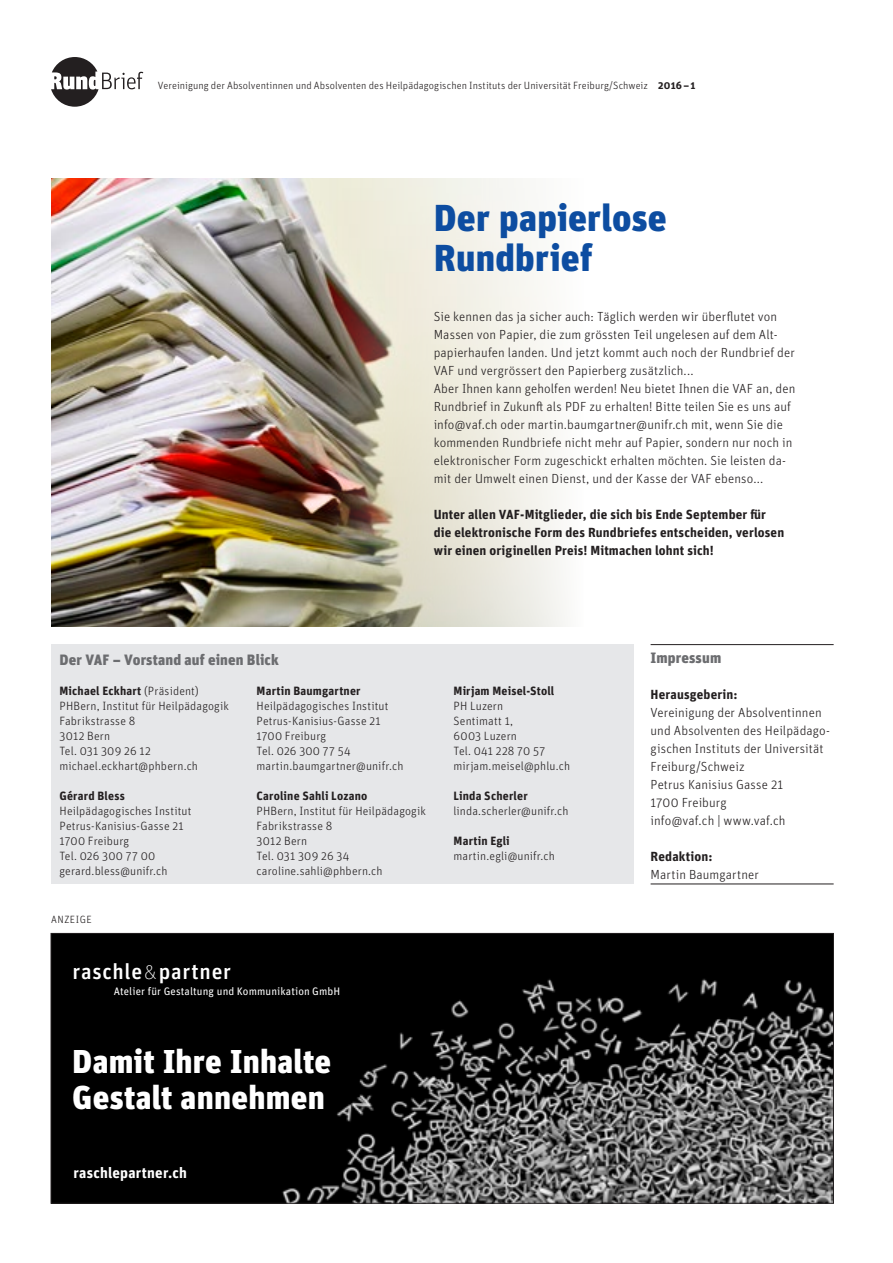
<style>
.page{position:relative;width:893px;height:1263px;background:#fff}
.page>*{position:absolute;margin:0;border:0;box-sizing:border-box;transform-origin:0 0}
.t1{font:900 37.5px/40.5px "Unit OT";letter-spacing:.005em;color:#0d4da1}
.t2{font:900 33px/36px "Unit OT";letter-spacing:.01em;color:#fff}
.t3{font:500 21.75px "Unit OT";letter-spacing:.03em;color:#fff}
.t4{font:900 15px "Unit OT";letter-spacing:.01em;color:#6c6d70}
.t5{font:700 15px "Unit OT";letter-spacing:.015em;color:#fff}
.t6{font:300 13.2px/18px "Unit OT";letter-spacing:.005em;color:#231f20}
.t7{font:700 13.2px/18px "Unit OT";letter-spacing:.01em;color:#231f20}
.t8{font:300 12px/15px "Unit OT";letter-spacing:.015em;color:#231f20}
.t9{font:700 12px "Unit OT";letter-spacing:.015em;color:#231f20}
.t10{font:10.8px "Unit OT";letter-spacing:.01em;color:#fff}
.t11{font:300 10.5px "Unit OT";letter-spacing:.005em;color:#231f20}
.t12{font:300 10.5px "Unit OT";letter-spacing:.05em;color:#231f20}
.s1{font-weight:700}
.s2{font-weight:100;font-size:20.1px}
</style>
<div class="page">
<svg style="left:51px;top:57px;width:92px;height:50px"></svg>
<img style="left:51px;top:179px;width:515px;height:448px">
<div style="left:51px;top:645px;width:583px;height:239px;background:#e6e7e9"></div>
<img style="left:53px;top:935px;width:779px;height:266px">
<hr style="left:651px;top:644px;width:183px;height:1px;background:#231f20">
<hr style="left:651px;top:884px;width:183px;height:1px;background:#231f20">
<p class="t11" style="left:158px;top:79px;width:539px">Vereinigung der Absolventinnen und Absolventen des Heilpädagogischen Instituts der Universität Freiburg/Schweiz <span class="s1">2016–1</span></p>
<h1 class="t1" style="left:434px;top:197px;width:235px">Der papierlose<br>Rundbrief</h1>
<p class="t6" style="left:434px;top:307px;width:363px">Sie kennen das ja sicher auch: Täglich werden wir überflutet von Massen von Papier, die zum grössten Teil ungelesen auf dem Alt&shy;papierhaufen landen. Und jetzt kommt auch noch der Rundbrief der VAF und vergrössert den Papierberg zusätzlich...<br>Aber Ihnen kann geholfen werden! Neu bietet Ihnen die VAF an, den Rundbrief in Zukunft als PDF zu erhalten! Bitte teilen Sie es uns auf info@vaf.ch oder martin.baumgartner@unifr.ch mit, wenn Sie die kommenden Rundbriefe nicht mehr auf Papier, sondern nur noch in elektronischer Form zugeschickt erhalten möchten. Sie leisten da&shy;mit der Umwelt einen Dienst, und der Kasse der VAF ebenso...</p>
<p class="t7" style="left:434px;top:505px;width:352px">Unter allen VAF-Mitglieder, die sich bis Ende September für die elektronische Form des Rundbriefes entscheiden, verlosen wir einen originellen Preis! Mitmachen lohnt sich!</p>
<p class="t4" style="left:60px;top:650px;width:221px">Der VAF – Vorstand auf einen Blick</p>
<p class="t8" style="left:60px;top:683px;width:171px"><span class="s1">Michael Eckhart</span> (Präsident)<br>PHBern, Institut für Heilpädagogik<br>Fabrikstrasse 8<br>3012 Bern<br>Tel. 031 309 26 12 michael.eckhart@phbern.ch</p>
<p class="t9" style="left:60px;top:788px;width:67px">Gérard Bless</p>
<p class="t8" style="left:60px;top:803px;width:134px">Heilpädagogisches Institut<br>Petrus-Kanisius-Gasse 21<br>1700 Freiburg<br>Tel. 026 300 77 00 gerard.bless@unifr.ch</p>
<p class="t9" style="left:257px;top:683px;width:106px">Martin Baumgartner</p>
<p class="t8" style="left:257px;top:698px;width:148px">Heilpädagogisches Institut<br>Petrus-Kanisius-Gasse 21<br>1700 Freiburg<br>Tel. 026 300 77 54 martin.baumgartner@unifr.ch</p>
<p class="t9" style="left:257px;top:788px;width:112px">Caroline Sahli Lozano</p>
<p class="t8" style="left:257px;top:803px;width:171px">PHBern, Institut für Heilpädagogik<br>Fabrikstrasse 8<br>3012 Bern<br>Tel. 031 309 26 34 caroline.sahli@phbern.ch</p>
<p class="t12" style="left:51px;top:913px;width:42px">ANZEIGE</p>
<h3 class="t3" style="left:73px;top:958px;width:160px">raschle<span class="s2">&amp;</span>partner</h3>
<p class="t10" style="left:114px;top:985px;width:228px">Atelier für Gestaltung und Kommunikation GmbH</p>
<h2 class="t2" style="left:72px;top:1042px;width:260px">Damit Ihre Inhalte<br>Gestalt annehmen</h2>
<p class="t5" style="left:73px;top:1163px;width:115px">raschlepartner.ch</p>
<p class="t9" style="left:454px;top:683px;width:102px">Mirjam Meisel-Stoll</p>
<p class="t8" style="left:454px;top:698px;width:118px">PH Luzern<br>Sentimatt 1,<br>6003 Luzern<br>Tel. 041 228 70 57 mirjam.meisel@phlu.ch</p>
<p class="t9" style="left:454px;top:788px;width:76px">Linda Scherler</p>
<p class="t8" style="left:454px;top:803px;width:116px">linda.scherler@unifr.ch</p>
<p class="t9" style="left:454px;top:833px;width:58px">Martin Egli</p>
<p class="t8" style="left:454px;top:848px;width:103px">martin.egli@unifr.ch</p>
<p class="t4" style="left:651px;top:647px;width:72px">Impressum</p>
<p class="t7" style="left:651px;top:685px;width:89px">Herausgeberin:</p>
<p class="t6" style="left:651px;top:703px;width:181px">Vereinigung der Absolventinnen und Absolventen des Heilpädago&shy;gischen Instituts der Universität<br>Freiburg/Schweiz<br>Petrus Kanisius Gasse 21<br>1700 Freiburg<br>info@vaf.ch | www.vaf.ch</p>
<p class="t7" style="left:651px;top:847px;width:64px">Redaktion:</p>
<p class="t6" style="left:651px;top:865px;width:110px">Martin Baumgartner</p>
</div>
